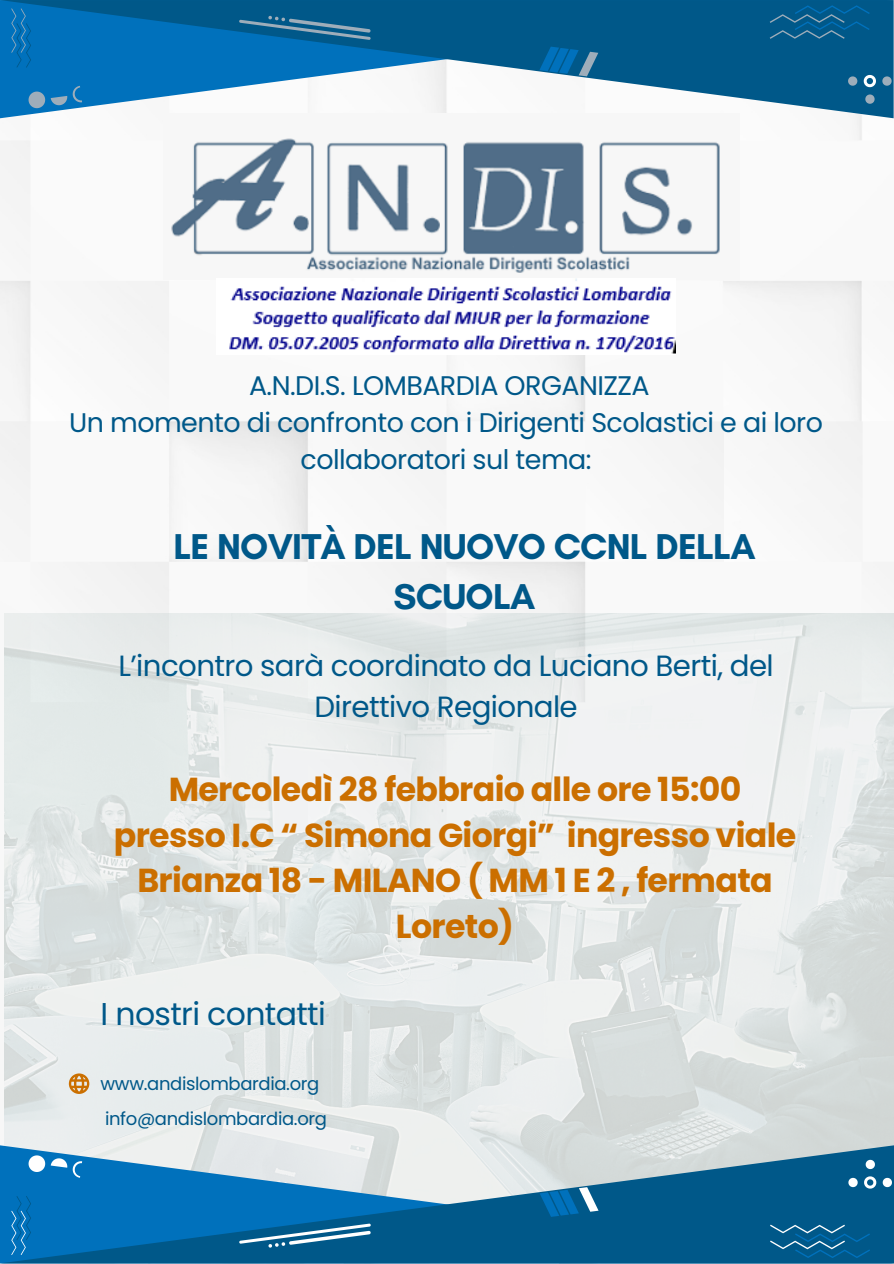
<style>
.page{position:relative;width:894px;height:1264px;background:#fff}
.page>*{position:absolute;margin:0;border:0;box-sizing:border-box;transform-origin:0 0}
.t1{font:700 36.6px/50.7px "Glacial Indifference";letter-spacing:-.02em;color:#005889;text-align:center}
.t2{font:700 33.15px/45.6px "Poppins";letter-spacing:-.02em;color:#cb6f00;text-align:center}
.t3{font:31.5px "Poppins";letter-spacing:-.02em;color:#005889}
.t4{font:29.25px/40.5px "Poppins";letter-spacing:-.02em;color:#005889;text-align:center}
.t5{font:26.85px/36.9px "Poppins";letter-spacing:-.02em;color:#005889;text-align:center}
.t6{font:18px "Poppins";letter-spacing:-.02em;color:#005889}
</style>
<div class="page">
<img style="left:0;top:118px;width:893px;height:495px">
<svg style="left:0;top:0;width:893px;height:118px"></svg>
<svg style="left:51px;top:96px;width:16px;height:9px"></svg>
<svg style="left:29px;top:92px;width:16px;height:16px"></svg>
<svg style="left:73px;top:86px;width:9px;height:16px"></svg>
<svg style="left:239px;top:16px;width:131px;height:24px;background:#236d98"></svg>
<svg style="left:11px;top:8px;width:20px;height:60px"></svg>
<svg style="left:769px;top:5px;width:100px;height:34px;background:#0a5f8f"></svg>
<svg style="left:539px;top:47px;width:59px;height:29px;background:#1e72a6"></svg>
<svg style="left:847px;top:73px;width:44px;height:31px"></svg>
<img style="left:4px;top:613px;width:889px;height:532px">
<svg style="left:0;top:1145px;width:893px;height:118px;background:#3f86b0"></svg>
<svg style="left:51px;top:1158px;width:16px;height:9px"></svg>
<svg style="left:29px;top:1155px;width:16px;height:16px"></svg>
<svg style="left:73px;top:1161px;width:9px;height:16px"></svg>
<svg style="left:239px;top:1223px;width:132px;height:24px"></svg>
<svg style="left:11px;top:1195px;width:20px;height:59px"></svg>
<svg style="left:769px;top:1224px;width:100px;height:34px;background:#116594"></svg>
<svg style="left:539px;top:1187px;width:59px;height:29px;background:#2c7daf"></svg>
<svg style="left:848px;top:1159px;width:43px;height:31px"></svg>
<svg style="left:69px;top:1073px;width:20px;height:20px"></svg>
<img style="left:163px;top:114px;width:576px;height:165px">
<img style="left:217px;top:278px;width:458px;height:77px">
<h2 class="t5" style="left:69px;top:367px;width:755px">A.N.DI.S. LOMBARDIA ORGANIZZA<br>Un momento di confronto con i Dirigenti Scolastici e ai loro collaboratori sul tema:</h2>
<h1 class="t1" style="left:173px;top:520px;width:583px">LE NOVITÀ DEL NUOVO CCNL DELLA<br>SCUOLA</h1>
<p class="t4" style="left:118px;top:645px;width:656px">L’incontro sarà coordinato da Luciano Berti, del<br>Direttivo Regionale</p>
<h4 class="t2" style="left:114px;top:766px;width:683px">Mercoledì 28 febbraio alle ore 15:00 presso I.C “ Simona Giorgi” ingresso viale<br>Brianza 18 - MILANO ( MM 1 E 2 , fermata<br>Loreto)</h4>
<p class="t3" style="left:100px;top:992px;width:227px">I nostri contatti</p>
<p class="t6" style="left:100px;top:1070px;width:220px">www.andislombardia.org</p>
<h3 class="t6" style="left:105px;top:1106px;width:223px">info@andislombardia.org</h3>
</div>
